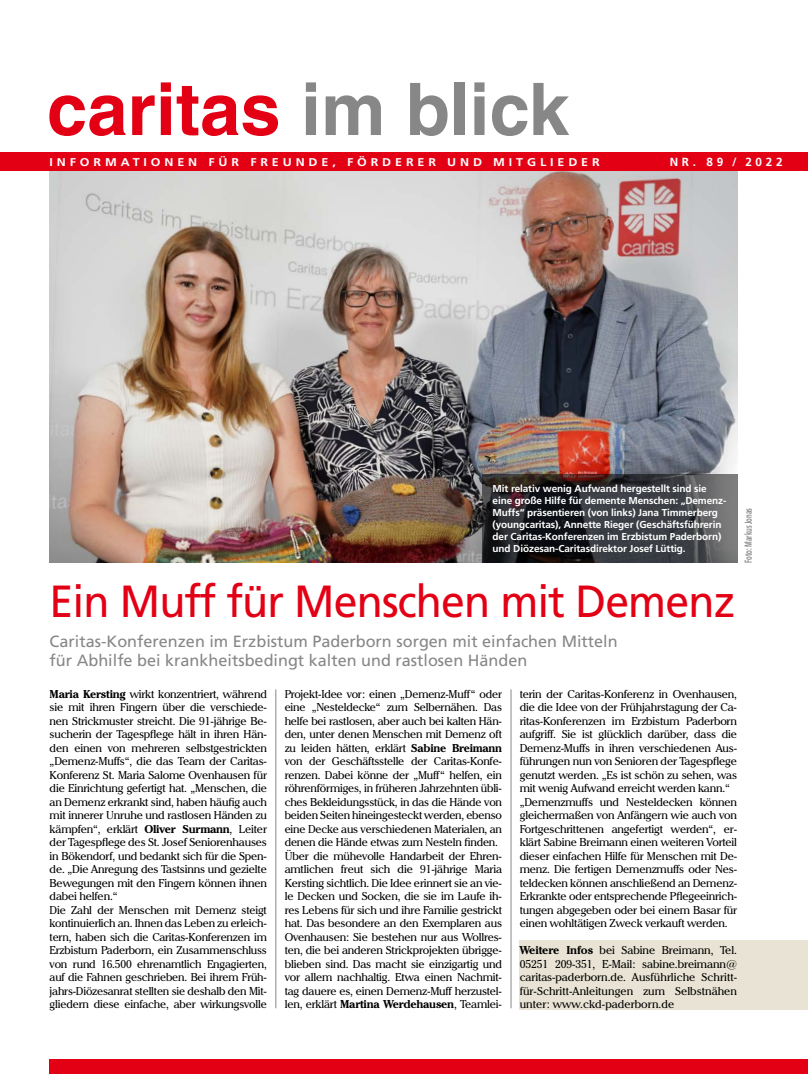
<style>
.page{position:relative;width:808px;height:1074px;background:#fff}
.page>*{position:absolute;margin:0;border:0;box-sizing:border-box;transform-origin:0 0}
.t1{font:700 72.5px "Helvetica";color:#e30015}
.t2{font:45px "Frutiger";letter-spacing:-.02em;color:#e30015;scale:.95 1}
.t3{font:16.25px/19.5px "Frutiger";color:#868786}
.t4{font:700 11.75px "Frutiger";letter-spacing:.31em;color:#fff}
.t5{font:11.25px/13.5px "Cheltenham IT Cby BT";letter-spacing:-.02em;color:#000}
.t6{font:700 11.25px "Frutiger";letter-spacing:.31em;color:#fff;scale:1.11 1}
.t7{font:700 10px/12px "Frutiger";letter-spacing:-.01em;color:#fff}
.t8{font:700 10px "Frutiger";color:#868786;scale:.6 1}
.s1{color:#868786}
.s2{font-weight:700}
</style>
<div class="page">
<div style="left:520px;top:940px;width:288px;height:70px;background:#e8e3d4"></div>
<img style="left:50px;top:171px;width:687px;height:391px">
<div style="left:0;top:152px;width:808px;height:19px;background:#e30015"></div>
<hr style="left:276px;top:689px;width:1px;height:319px;background:#868786">
<div style="left:50px;top:1059px;width:758px;height:15px;background:#e30015"></div>
<hr style="left:511px;top:689px;width:1px;height:319px;background:#868786">
<svg style="left:482px;top:474px;width:255px;height:88px;background:#353538"></svg>
<h1 class="t1" style="left:47px;top:65px;width:523px">caritas <span class="s1">im blick</span></h1>
<p class="t6" style="left:50px;top:156px;width:497px">INFORMATIONEN FÜR FREUNDE, FÖRDERER UND MITGLIEDER</p>
<p class="t4" style="left:670px;top:155px;width:114px">NR. 89 / 2022</p>
<p class="t7" style="left:493px;top:482px;width:235px">Mit relativ wenig Aufwand hergestellt sind sie eine große Hilfe für demente Menschen: „Demenz-Muffs“ präsentieren (von links) Jana Timmerberg (youngcaritas), Annette Rieger (Geschäftsführerin der Caritas-Konferenzen im Erzbistum Paderborn) und Diözesan-Caritasdirektor Josef Lüttig.</p>
<h2 class="t2" style="left:50px;top:574px;width:723px">Ein Muff für Menschen mit Demenz</h2>
<p class="t8" style="left:742px;top:562px;width:92px;rotate:-90deg">Foto: Markus Jonas</p>
<h3 class="t3" style="left:50px;top:631px;width:569px">Caritas-Konferenzen im Erzbistum Paderborn sorgen mit einfachen Mitteln für Abhilfe bei krankheitsbedingt kalten und rastlosen Händen</h3>
<p class="t5" style="left:285px;top:687px;width:219px">Projekt-Idee vor: einen „Demenz-Muff“ oder eine „Nesteldecke“ zum Selbernähen. Das helfe bei rastlosen, aber auch bei kalten Hän&shy;den, unter denen Menschen mit Demenz oft zu leiden hätten, erklärt <span class="s2">Sabine Breimann </span>von der Geschäftsstelle der Caritas-Konfe&shy;renzen. Dabei könne der „Muff“ helfen, ein röhrenförmiges, in früheren Jahrzehnten übli&shy;ches Bekleidungsstück, in das die Hände von beiden Seiten hineingesteckt werden, ebenso eine Decke aus verschiedenen Materialen, an denen die Hände etwas zum Nesteln finden.<br>Über die mühevolle Handarbeit der Ehren&shy;amtlichen freut sich die 91-jährige Maria Kersting sichtlich. Die Idee erinnert sie an vie&shy;le Decken und Socken, die sie im Laufe ih&shy;res Lebens für sich und ihre Familie gestrickt hat. Das besondere an den Exemplaren aus Ovenhausen: Sie bestehen nur aus Wollres&shy;ten, die bei anderen Strickprojekten übrigge&shy;blieben sind. Das macht sie einzigartig und vor allem nachhaltig. Etwa einen Nachmit&shy;tag dauere es, einen Demenz-Muff herzustel&shy;len, erklärt <span class="s2">Martina Werdehausen</span>, Teamlei-</p>
<p class="t5" style="left:520px;top:687px;width:219px">terin der Caritas-Konferenz in Ovenhausen, die die Idee von der Frühjahrstagung der Ca&shy;ritas-Konferenzen im Erzbistum Paderborn aufgriff. Sie ist glücklich darüber, dass die Demenz-Muffs in ihren verschiedenen Aus&shy;führungen nun von Senioren der Tagespflege genutzt werden. „Es ist schön zu sehen, was mit wenig Aufwand erreicht werden kann.“ „Demenzmuffs und Nesteldecken können gleichermaßen von Anfängern wie auch von Fortgeschrittenen angefertigt werden“, er&shy;klärt Sabine Breimann einen weiteren Vorteil dieser einfachen Hilfe für Menschen mit De&shy;menz. Die fertigen Demenzmuffs oder Nes&shy;teldecken können anschließend an Demenz-Erkrankte oder entsprechende Pflegeeinrich&shy;tungen abgegeben oder bei einem Basar für einen wohltätigen Zweck verkauft werden.</p>
<p class="t5" style="left:520px;top:943px;width:219px;text-align:justify"><span class="s2">Weitere Infos</span> bei Sabine Breimann, Tel.<br>05251 209-351, E-Mail: sabine.breimann@ caritas-paderborn.de. Ausführliche Schritt&shy;für-Schritt-Anleitungen zum Selbstnähen unter: www.ckd-paderborn.de</p>
<p class="t5" style="left:50px;top:687px;width:219px"><span class="s2">Maria Kersting</span> wirkt konzentriert, während sie mit ihren Fingern über die verschiede&shy;nen Strickmuster streicht. Die 91-jährige Be&shy;sucherin der Tagespflege hält in ihren Hän&shy;den einen von mehreren selbstgestrickten „Demenz-Muffs“, die das Team der Caritas-Konferenz St. Maria Salome Ovenhausen für die Einrichtung gefertigt hat. „Menschen, die an Demenz erkrankt sind, haben häufig auch mit innerer Unruhe und rastlosen Händen zu kämpfen“, erklärt <span class="s2">Oliver Surmann</span>, Leiter der Tagespflege des St. Josef Seniorenhauses in Bökendorf, und bedankt sich für die Spen&shy;de. „Die Anregung des Tastsinns und gezielte Bewegungen mit den Fingern können ihnen dabei helfen.“<br>Die Zahl der Menschen mit Demenz steigt kontinuierlich an. Ihnen das Leben zu erleich&shy;tern, haben sich die Caritas-Konferenzen im Erzbistum Paderborn, ein Zusammenschluss von rund 16.500 ehrenamtlich Engagierten, auf die Fahnen geschrieben. Bei ihrem Früh&shy;jahrs-Diözesanrat stellten sie deshalb den Mit&shy;gliedern diese einfache, aber wirkungsvolle</p>
</div>
